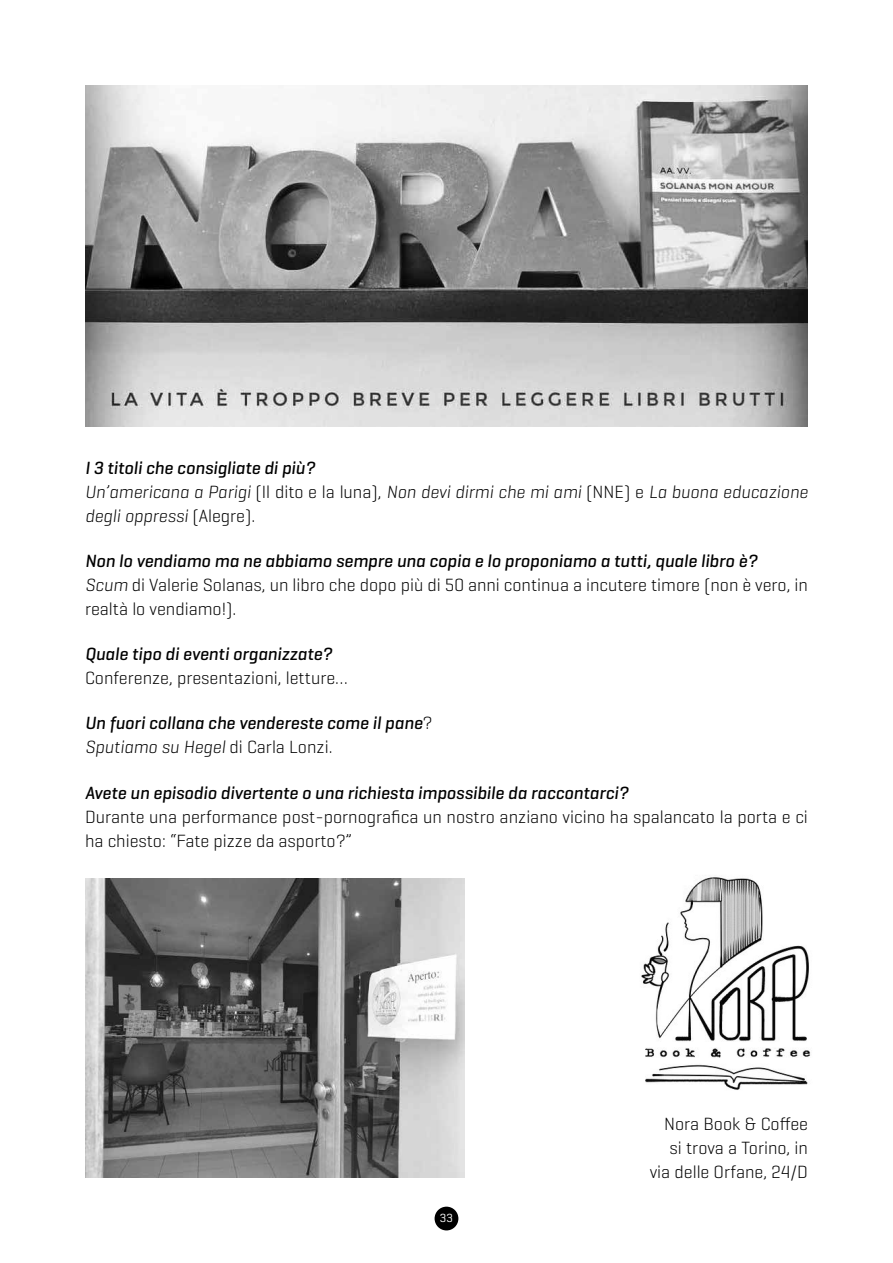
<style>
.page{position:relative;width:893px;height:1263px;background:#fff}
.page>*{position:absolute;margin:0;border:0;box-sizing:border-box;transform-origin:0 0}
.t1{font:300 18px/24px "Geogrotesque";color:#000}
.t2{font:italic 500 18px/24px "Geogrotesque";color:#000}
.t3{font:italic 300 18px/24px "Geogrotesque";color:#000}
.t4{font:12px "Geogrotesque";color:#fff}
.s1{font-weight:500}
.s2{font-style:normal}
.s3{font-weight:500;font-style:italic}
.s4{font-style:italic}
.s5{font-weight:300;font-style:normal}
.s6{font-weight:300}
</style>
<div class="page">
<div style="left:435px;top:1206px;width:23px;height:24px;background:#000;border-radius:50%"></div>
<img style="left:85px;top:85px;width:723px;height:341px">
<img style="left:641px;top:877px;width:170px;height:213px">
<img style="left:85px;top:878px;width:380px;height:299px">
<p class="t3" style="left:85px;top:455px;width:724px"><span class="s1">I 3 titoli che consigliate di più?<br></span>Un’americana a Parigi <span class="s2">(Il dito e la luna),</span> Non devi dirmi che mi ami <span class="s2">(NNE) e</span> La buona educazione degli oppressi <span class="s2">(Alegre).</span></p>
<p class="t1" style="left:85px;top:548px;width:724px"><span class="s3">Non lo vendiamo ma ne abbiamo sempre una copia e lo proponiamo a tutti, quale libro è?<br></span><span class="s4">Scum</span> di Valerie Solanas, un libro che dopo più di 50 anni continua a incutere timore (non è vero, in realtà lo vendiamo!).</p>
<p class="t2" style="left:85px;top:642px;width:249px">Quale tipo di eventi organizzate?</p>
<p class="t1" style="left:85px;top:665px;width:264px">Conferenze, presentazioni, letture…</p>
<p class="t2" style="left:85px;top:711px;width:349px">Un fuori collana che vendereste come il pane<span class="s5">?<br></span><span class="s6">Sputiamo su Hegel</span> <span class="s5">di Carla Lonzi.</span></p>
<p class="t2" style="left:85px;top:780px;width:545px">Avete un episodio divertente o una richiesta impossibile da raccontarci?</p>
<p class="t1" style="left:85px;top:804px;width:724px">Durante una performance post-pornografica un nostro anziano vicino ha spalancato la porta e ci ha chiesto: “Fate pizze da asporto?”</p>
<p class="t4" style="left:440px;top:1211px;width:15px">33</p>
<p class="t1" style="left:650px;top:1111px;width:160px;text-align:right">Nora Book &amp; Coffee si trova a Torino, in via delle Orfane, 24/D</p>
</div>
